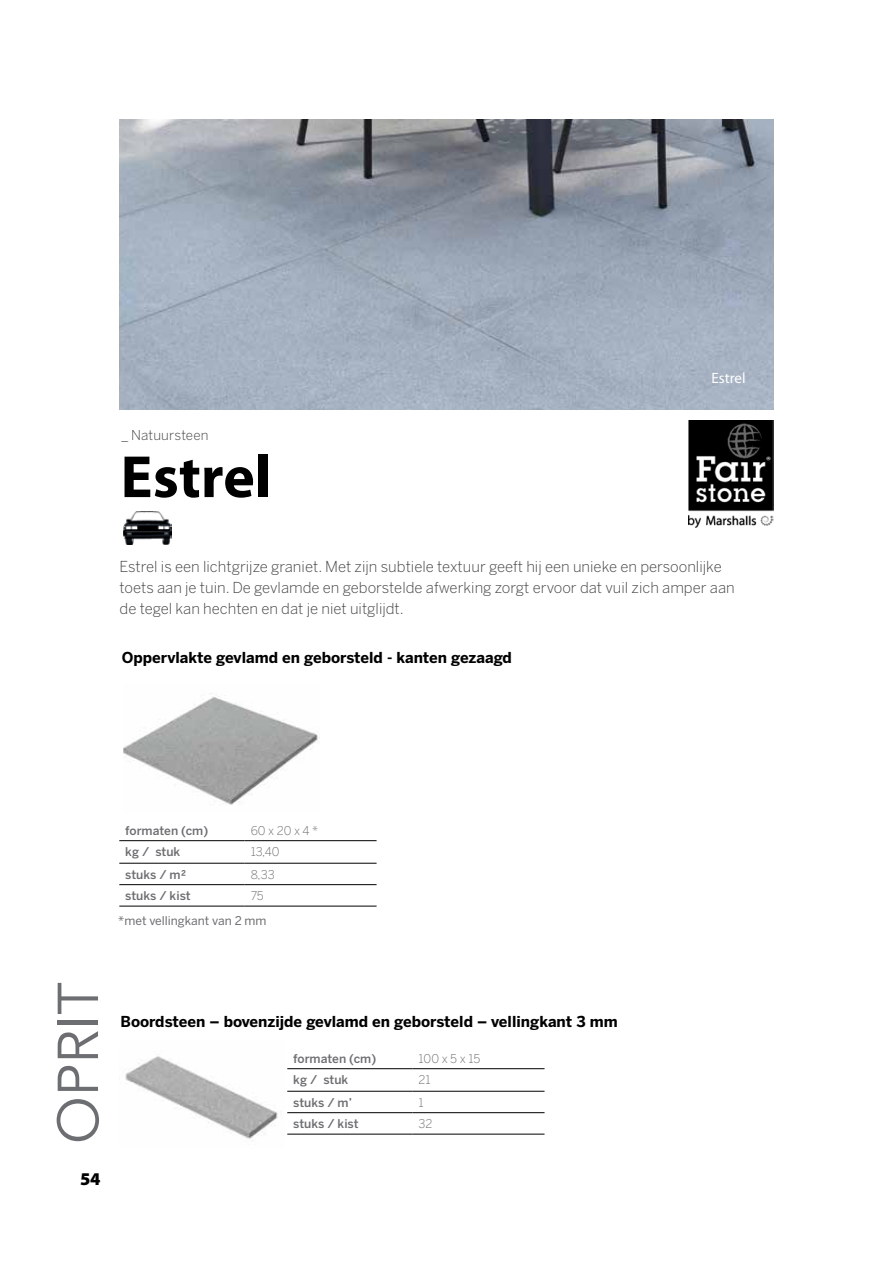
<style>
.page{position:relative;width:893px;height:1263px;background:#fff}
.page>*{position:absolute;margin:0;border:0;box-sizing:border-box;transform-origin:0 0}
.t1{font:700 60px "Myriad Pro";color:#000}
.t2{font:57px "Avenir";color:#6d6e71}
.t3{font:900 18px "Myriad Pro";color:#000}
.t4{font:300 15px/21px "Benton Sans";color:#414042}
.t5{font:700 15px "Benton Sans";color:#000}
.t6{font:15px "Myriad Pro";color:#fff}
.t7{font:300 13.5px "Benton Sans";letter-spacing:.01em;color:#414042}
.t8{font:500 12px "Benton Sans";color:#6d6e71}
.t9{font:300 12px "Benton Sans";color:#6d6e71}
.t10{font:12px "Benton Sans";color:#6d6e71}
</style>
<div class="page">
<hr style="left:287px;top:1068px;width:126px;height:1px;background:#000">
<hr style="left:413px;top:1068px;width:132px;height:1px;background:#000">
<hr style="left:287px;top:1091px;width:126px;height:1px;background:#000">
<hr style="left:413px;top:1091px;width:132px;height:1px;background:#000">
<hr style="left:287px;top:1112px;width:126px;height:1px;background:#000">
<hr style="left:413px;top:1112px;width:132px;height:1px;background:#000">
<hr style="left:287px;top:1134px;width:126px;height:1px;background:#000">
<hr style="left:413px;top:1134px;width:132px;height:1px;background:#000">
<img style="left:124px;top:693px;width:194px;height:112px">
<hr style="left:119px;top:840px;width:126px;height:1px;background:#000">
<hr style="left:245px;top:840px;width:132px;height:1px;background:#000">
<hr style="left:119px;top:863px;width:126px;height:1px;background:#000">
<hr style="left:245px;top:863px;width:132px;height:1px;background:#000">
<hr style="left:119px;top:884px;width:126px;height:1px;background:#000">
<hr style="left:245px;top:884px;width:132px;height:1px;background:#000">
<hr style="left:119px;top:906px;width:126px;height:1px;background:#000">
<hr style="left:245px;top:906px;width:132px;height:1px;background:#000">
<img style="left:124px;top:511px;width:48px;height:34px">
<img style="left:120px;top:119px;width:654px;height:291px">
<img style="left:125px;top:1056px;width:153px;height:83px">
<img style="left:689px;top:420px;width:85px;height:107px">
<p class="t7" style="left:121px;top:427px;width:88px">_ Natuursteen</p>
<h1 class="t1" style="left:121px;top:443px;width:152px">Estrel</h1>
<p class="t6" style="left:711px;top:370px;width:36px">Estrel</p>
<p class="t4" style="left:120px;top:556px;width:617px">Estrel is een lichtgrijze graniet. Met zijn subtiele textuur geeft hij een unieke en persoonlijke toets aan je tuin. De gevlamde en geborstelde afwerking zorgt ervoor dat vuil zich amper aan de tegel kan hechten en dat je niet uitglijdt.</p>
<p class="t5" style="left:122px;top:648px;width:391px">Oppervlakte gevlamd en geborsteld - kanten gezaagd</p>
<p class="t8" style="left:125px;top:823px;width:84px">formaten (cm)</p>
<p class="t9" style="left:251px;top:823px;width:69px">60 x 20 x 4 *</p>
<p class="t8" style="left:125px;top:844px;width:57px">kg / stuk</p>
<p class="t9" style="left:251px;top:845px;width:30px">13,40</p>
<p class="t8" style="left:125px;top:867px;width:63px">stuks / m²</p>
<p class="t9" style="left:251px;top:867px;width:26px">8,33</p>
<p class="t8" style="left:125px;top:888px;width:67px">stuks / kist</p>
<p class="t9" style="left:251px;top:889px;width:15px">75</p>
<p class="t10" style="left:118px;top:914px;width:150px">*met vellingkant van 2 mm</p>
<h2 class="t2" style="left:44px;top:1144px;width:163px;rotate:-90deg">OPRIT</h2>
<p class="t3" style="left:80px;top:1169px;width:22px">54</p>
<p class="t5" style="left:121px;top:1012px;width:499px">Boordsteen – bovenzijde gevlamd en geborsteld – vellingkant 3 mm</p>
<p class="t8" style="left:293px;top:1051px;width:84px">formaten (cm)</p>
<p class="t9" style="left:419px;top:1051px;width:63px">100 x 5 x 15</p>
<p class="t8" style="left:293px;top:1072px;width:57px">kg / stuk</p>
<p class="t9" style="left:419px;top:1073px;width:14px">21</p>
<p class="t8" style="left:293px;top:1095px;width:60px">stuks / m’</p>
<p class="t9" style="left:419px;top:1095px;width:7px">1</p>
<p class="t8" style="left:293px;top:1116px;width:67px">stuks / kist</p>
<p class="t9" style="left:419px;top:1117px;width:15px">32</p>
</div>
